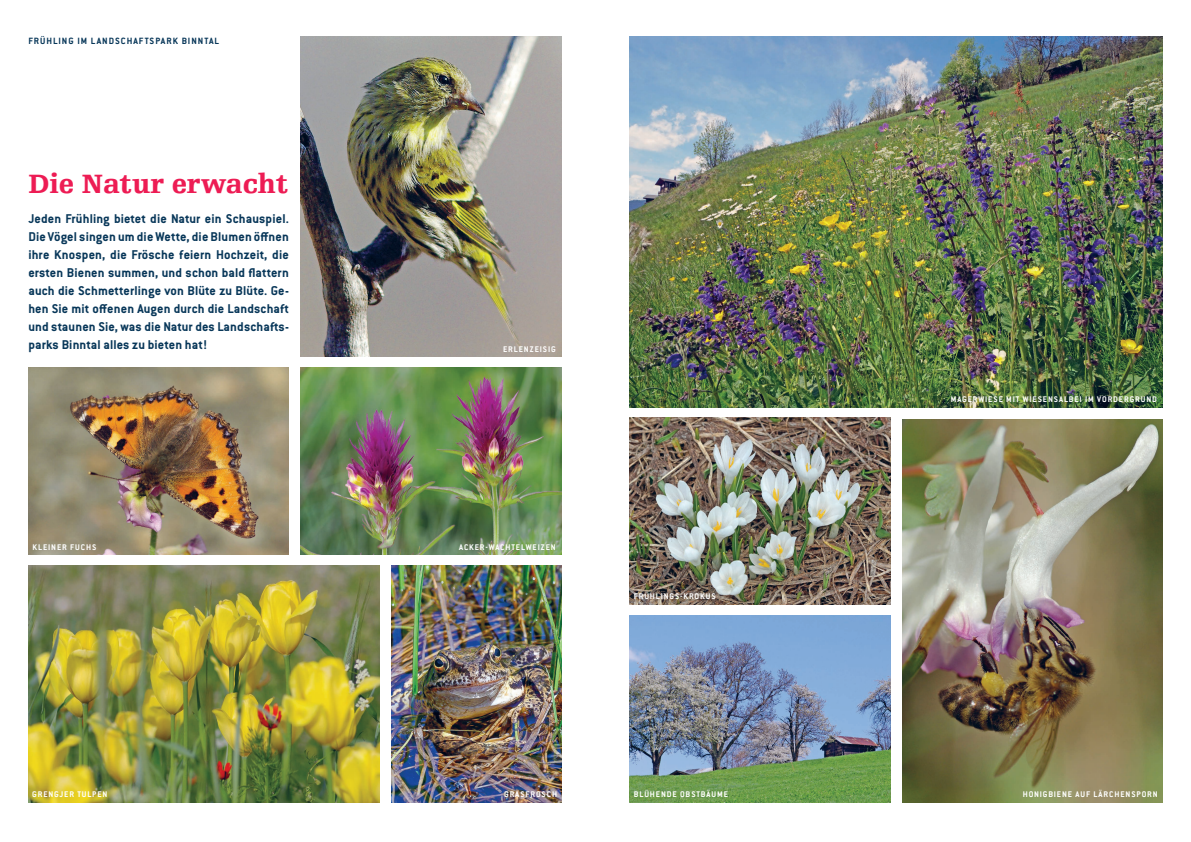
<style>
.page{position:relative;width:1191px;height:842px;background:#fff}
.page>*{position:absolute;margin:0;border:0;box-sizing:border-box;transform-origin:0 0}
.t1{font:900 28px "Egyptienne FLT Std";color:#ed1c54}
.t2{font:700 14px/18px "Conduit ITC Std";letter-spacing:.01em;color:#083759;text-align:justify}
.t3{font:700 10px "Conduit ITC Std";letter-spacing:.1em;color:#083759}
.t4{font:700 9px "Conduit ITC Std";letter-spacing:.1em;color:#fff}
</style>
<div class="page">
<img style="left:629px;top:37px;width:533px;height:370px">
<img style="left:629px;top:418px;width:261px;height:186px">
<img style="left:301px;top:37px;width:260px;height:320px">
<img style="left:629px;top:615px;width:261px;height:187px">
<img style="left:28px;top:565px;width:352px;height:237px">
<img style="left:28px;top:368px;width:261px;height:187px">
<img style="left:902px;top:419px;width:260px;height:383px">
<img style="left:301px;top:368px;width:260px;height:187px">
<img style="left:392px;top:565px;width:169px;height:237px">
<p class="t3" style="left:28px;top:35px;width:192px">FRÜHLING IM LANDSCHAFTSPARK BINNTAL</p>
<h1 class="t1" style="left:28px;top:168px;width:261px">Die Natur erwacht</h1>
<p class="t2" style="left:28px;top:210px;width:262px">Jeden Frühling bietet die Natur ein Schauspiel.<br>Die Vögel singen um die Wette, die Blumen öffnen ihre Knospen, die Frösche feiern Hochzeit, die ersten Bienen summen, und schon bald flattern auch die Schmetterlinge von Blüte zu Blüte. Ge&shy;hen Sie mit offenen Augen durch die Landschaft und staunen Sie, was die Natur des Landschafts&shy;parks Binntal alles zu bieten hat!</p>
<p class="t4" style="left:33px;top:542px;width:65px">KLEINER FUCHS</p>
<p class="t4" style="left:503px;top:343px;width:54px">ERLENZEISIG</p>
<p class="t4" style="left:459px;top:542px;width:98px">ACKER-WACHTELWEIZEN</p>
<p class="t4" style="left:634px;top:591px;width:83px">FRÜHLINGS-KROKUS</p>
<p class="t4" style="left:950px;top:394px;width:208px">MAGERWIESE MIT WIESENSALBEI IM VORDERGRUND</p>
<p class="t4" style="left:32px;top:789px;width:77px">GRENGJER TULPEN</p>
<p class="t4" style="left:504px;top:789px;width:54px">GRASFROSCH</p>
<p class="t4" style="left:634px;top:789px;width:96px">BLÜHENDE OBSTBÄUME</p>
<p class="t4" style="left:1022px;top:789px;width:136px">HONIGBIENE AUF LÄRCHENSPORN</p>
</div>
